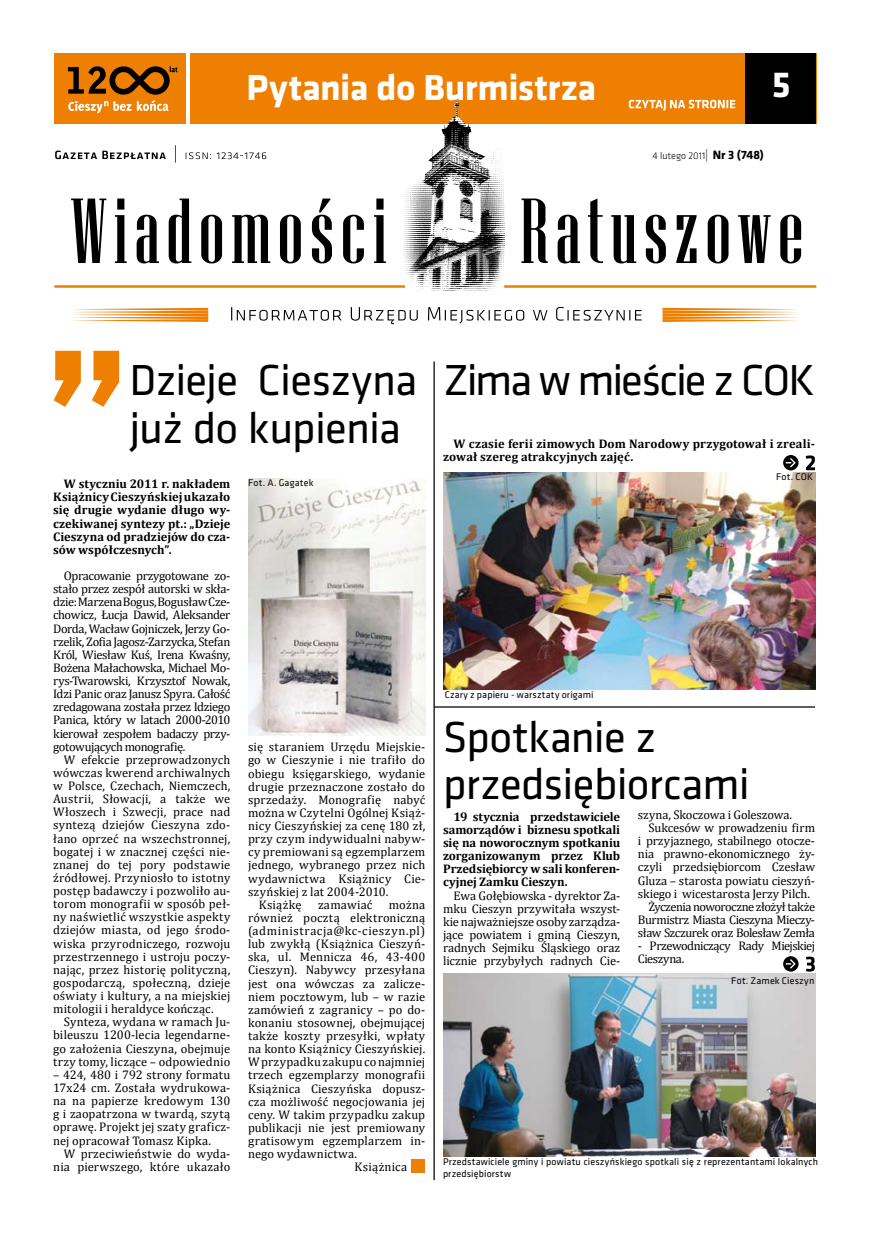
<style>
.page{position:relative;width:886px;height:1251px;background:#fff}
.page>*{position:absolute;margin:0;border:0;box-sizing:border-box;transform-origin:0 0}
.t1{font:45px/47.5px "Klavika";letter-spacing:-.02em;color:#000}
.t2{font:45px "Klavika";letter-spacing:-.045em;color:#000}
.t3{font:700 37.5px "Klavika";letter-spacing:-.01em;color:#fff}
.t4{font:12.5px/13.1px "Cambria";letter-spacing:.005em;color:#000;text-align:justify}
.t5{font:700 12.5px/13.1px "Cambria";color:#000;text-align:justify}
.t6{font:12.5px/13.1px "Cambria";letter-spacing:-.04em;color:#000}
.t7{font:12.5px "Cambria";letter-spacing:.025em;color:#000}
.t8{font:12.5px "Cambria";letter-spacing:-.03em;color:#000}
.t9{font:12.5px "Cambria";letter-spacing:.05em;color:#000}
.t10{font:12.5px "Cambria";letter-spacing:-.015em;color:#000}
.t11{font:10px/11.2px "Klavika";letter-spacing:.015em;color:#000}
.t12{font:300 10px "Klavika";color:#000}
.s1{font-size:12.5px}
.s2{font-weight:700;font-size:12.5px}
</style>
<div class="page">
<div style="left:54px;top:53px;width:132px;height:71px;background:#ee7f00"></div>
<svg style="left:68px;top:66px;width:110px;height:47px"></svg>
<div style="left:190px;top:53px;width:626px;height:71px;background:#ee7f00"></div>
<hr style="left:54px;top:285px;width:351px;height:3px;background:#ee7f00">
<hr style="left:504px;top:285px;width:312px;height:3px;background:#ee7f00">
<svg style="left:231px;top:307px;width:411px;height:17px"></svg>
<svg style="left:521px;top:199px;width:280px;height:64px"></svg>
<svg style="left:71px;top:199px;width:315px;height:64px"></svg>
<svg style="left:72px;top:308px;width:136px;height:14px"></svg>
<svg style="left:662px;top:308px;width:136px;height:14px"></svg>
<svg style="left:55px;top:145px;width:121px;height:18px"></svg>
<svg style="left:186px;top:152px;width:80px;height:7px"></svg>
<img style="left:403px;top:90px;width:101px;height:199px">
<div style="left:745px;top:53px;width:71px;height:71px;background:#000"></div>
<svg style="left:629px;top:100px;width:106px;height:11px"></svg>
<svg style="left:54px;top:351px;width:65px;height:56px"></svg>
<img style="left:248px;top:478px;width:177px;height:258px">
<img style="left:443px;top:973px;width:372px;height:184px">
<svg style="left:783px;top:455px;width:32px;height:15px"></svg>
<img style="left:443px;top:472px;width:372px;height:217px">
<hr style="left:433px;top:361px;width:2px;height:819px;background:#000">
<hr style="left:434px;top:706px;width:381px;height:2px;background:#000">
<div style="left:411px;top:1160px;width:13px;height:13px;background:#ee7f00"></div>
<svg style="left:783px;top:956px;width:32px;height:15px"></svg>
<h2 class="t3" style="left:246px;top:60px;width:351px">Pytania do Burmistrza</h2>
<h2 class="t3" style="left:772px;top:57px;width:20px">5</h2>
<p class="t12" style="left:652px;top:149px;width:113px">4 lutego 2011<span class="s1">|</span> <span class="s2">Nr 3 (748)</span></p>
<h1 class="t1" style="left:129px;top:355px;width:289px">Dzieje Cieszyna już do kupienia</h1>
<p class="t5" style="left:53px;top:477px;width:179px;text-indent:11px">W styczniu 2011 r. nakładem Książnicy Cieszyńskiej ukazało się drugie wydanie długo wy&shy;czekiwanej syntezy pt.: „Dzieje Cieszyna od pradziejów do cza&shy;sów współczesnych”.</p>
<p class="t4" style="left:53px;top:569px;width:179px;text-indent:11px">Opracowanie przygotowane zo&shy;stało przez zespół autorski w skła&shy;dzie: Marzena Bogus, Bogusław Cze&shy;chowicz, Łucja Dawid, Aleksander Dorda, Wacław Gojniczek, Jerzy Go&shy;rzelik, Zofia Jagosz-Zarzycka, Stefan Król, Wiesław Kuś, Irena Kwaśny, Bożena Małachowska, Michael Mo&shy;rys-Twarowski, Krzysztof Nowak, Idzi Panic oraz Janusz Spyra. Całość zredagowana została przez Idziego Panica, który w latach 2000-2010 kierował zespołem badaczy przy&shy;gotowujących monografię.</p>
<p class="t4" style="left:53px;top:753px;width:179px;text-indent:11px">W efekcie przeprowadzonych wówczas kwerend archiwalnych w Polsce, Czechach, Niemczech, Austrii, Słowacji, a także we Włoszech i Szwecji, prace nad syntezą dziejów Cieszyna zdo&shy;łano oprzeć na wszechstronnej, bogatej i w znacznej części nie&shy;znanej do tej pory podstawie źródłowej. Przyniosło to istotny postęp badawczy i pozwoliło au&shy;torom monografii w sposób peł&shy;ny naświetlić wszystkie aspekty dziejów miasta, od jego środo&shy;wiska przyrodniczego, rozwoju przestrzennego i ustroju poczy&shy;nając, przez historię polityczną, gospodarczą, społeczną, dzieje oświaty i kultury, a na miejskiej mitologii i heraldyce kończąc.</p>
<p class="t4" style="left:53px;top:1015px;width:179px;text-indent:11px">Synteza, wydana w ramach Ju&shy;bileuszu 1200-lecia legendarne&shy;go założenia Cieszyna, obejmuje trzy tomy, liczące – odpowiednio</p>
<p class="t4" style="left:53px;top:1068px;width:179px">– 424, 480 i 792 strony formatu 17x24 cm. Została wydrukowa&shy;na na papierze kredowym 130 g i zaopatrzona w twardą, szytą oprawę. Projekt jej szaty graficz&shy;nej opracował Tomasz Kipka.</p>
<p class="t4" style="left:53px;top:1147px;width:179px;text-align:right">W przeciwieństwie do wyda&shy;nia pierwszego, które ukazało</p>
<p class="t11" style="left:248px;top:477px;width:67px">Fot. A. Gagatek</p>
<p class="t4" style="left:248px;top:740px;width:179px">się staraniem Urzędu Miejskie-</p>
<p class="t4" style="left:248px;top:753px;width:179px">go w Cieszynie i nie trafiło do</p>
<p class="t4" style="left:248px;top:767px;width:179px">obiegu księgarskiego, wydanie</p>
<p class="t4" style="left:248px;top:780px;width:179px">drugie przeznaczone zostało do</p>
<p class="t4" style="left:248px;top:793px;width:179px">sprzedaży. Monografię nabyć</p>
<p class="t4" style="left:248px;top:806px;width:179px">można w Czytelni Ogólnej Książ-</p>
<p class="t4" style="left:248px;top:819px;width:179px">nicy Cieszyńskiej za cenę 180 zł,</p>
<p class="t4" style="left:248px;top:832px;width:179px">przy czym indywidualni nabyw-</p>
<p class="t4" style="left:248px;top:845px;width:179px">cy premiowani są egzemplarzem</p>
<p class="t4" style="left:248px;top:858px;width:179px">jednego, wybranego przez nich</p>
<p class="t4" style="left:248px;top:872px;width:179px">wydawnictwa Książnicy Cie-</p>
<p class="t4" style="left:248px;top:885px;width:142px">szyńskiej z lat 2004-2010.</p>
<p class="t4" style="left:259px;top:898px;width:44px">Książkę</p>
<p class="t4" style="left:318px;top:898px;width:56px">zamawiać</p>
<p class="t4" style="left:389px;top:898px;width:38px">można</p>
<p class="t4" style="left:248px;top:911px;width:179px">również pocztą elektroniczną</p>
<p class="t9" style="left:248px;top:923px;width:179px">(administracja@kc-cieszyn.pl)</p>
<p class="t4" style="left:248px;top:937px;width:179px">lub zwykłą (Książnica Cieszyń-</p>
<p class="t4" style="left:248px;top:950px;width:179px">ska, ul. Mennicza 46, 43-400</p>
<p class="t4" style="left:248px;top:963px;width:179px">Cieszyn). Nabywcy przesyłana</p>
<p class="t4" style="left:248px;top:977px;width:179px">jest ona wówczas za zalicze-</p>
<p class="t4" style="left:248px;top:990px;width:179px">niem pocztowym, lub – w razie</p>
<p class="t4" style="left:248px;top:1003px;width:179px">zamówień z zagranicy – po do-</p>
<p class="t4" style="left:248px;top:1016px;width:179px">konaniu stosownej, obejmującej</p>
<p class="t7" style="left:248px;top:1028px;width:179px">także koszty przesyłki, wpłaty</p>
<p class="t4" style="left:248px;top:1042px;width:179px">na konto Książnicy Cieszyńskiej.</p>
<p class="t4" style="left:248px;top:1055px;width:179px">W przypadku zakupu co najmniej</p>
<p class="t4" style="left:248px;top:1068px;width:179px">trzech egzemplarzy monografii</p>
<p class="t4" style="left:248px;top:1082px;width:179px">Książnica Cieszyńska dopusz-</p>
<p class="t4" style="left:248px;top:1095px;width:179px">cza możliwość negocjowania jej</p>
<p class="t7" style="left:248px;top:1107px;width:179px">ceny. W takim przypadku zakup</p>
<p class="t4" style="left:248px;top:1121px;width:179px">publikacji nie jest premiowany</p>
<p class="t4" style="left:248px;top:1134px;width:179px">gratisowym egzemplarzem in-</p>
<p class="t4" style="left:248px;top:1147px;width:111px">nego wydawnictwa.</p>
<p class="t4" style="left:355px;top:1160px;width:54px">Książnica</p>
<h1 class="t2" style="left:443px;top:351px;width:373px">Zima w mieście z COK</h1>
<p class="t5" style="left:443px;top:437px;width:374px;text-indent:11px">W czasie ferii zimowych Dom Narodowy przygotował i zreali&shy;zował szereg atrakcyjnych zajęć.</p>
<p class="t11" style="left:776px;top:470px;width:38px">Fot. COK</p>
<p class="t11" style="left:445px;top:688px;width:150px">Czary z papieru - warsztaty origami</p>
<h1 class="t1" style="left:443px;top:711px;width:308px">Spotkanie z przedsiębiorcami</h1>
<p class="t4" style="left:638px;top:808px;width:156px">szyna, Skoczowa i Goleszowa.</p>
<p class="t4" style="left:648px;top:821px;width:168px">Sukcesów w prowadzeniu firm</p>
<p class="t4" style="left:638px;top:834px;width:179px">i przyjaznego, stabilnego otocze-</p>
<p class="t10" style="left:638px;top:847px;width:179px">nia prawno-ekonomicznego ży-</p>
<p class="t4" style="left:638px;top:860px;width:179px">czyli przedsiębiorcom Czesław</p>
<p class="t4" style="left:638px;top:874px;width:179px">Gluza – starosta powiatu cieszyń-</p>
<p class="t4" style="left:638px;top:887px;width:174px">skiego i wicestarosta Jerzy Pilch.</p>
<p class="t6" style="left:648px;top:900px;width:168px">Życzenia noworoczne złożył także</p>
<p class="t8" style="left:638px;top:912px;width:179px">Burmistrz Miasta Cieszyna Mieczy-</p>
<p class="t6" style="left:638px;top:926px;width:179px">sław Szczurek oraz Bolesław Zemła</p>
<p class="t6" style="left:638px;top:939px;width:179px">- Przewodniczący Rady Miejskiej<br>Cieszyna.</p>
<p class="t5" style="left:443px;top:809px;width:179px;text-indent:11px">19 stycznia przedstawiciele samorządów i biznesu spotkali się na noworocznym spotkaniu zorganizowanym przez Klub Przedsiębiorcy w sali konferen&shy;cyjnej Zamku Cieszyn.</p>
<p class="t4" style="left:443px;top:888px;width:179px;text-indent:11px">Ewa Gołębiowska - dyrektor Za&shy;mku Cieszyn przywitała wszyst&shy;kie najważniejsze osoby zarządza&shy;jące powiatem i gminą Cieszyn, radnych Sejmiku Śląskiego oraz licznie przybyłych radnych Cie-</p>
<p class="t11" style="left:731px;top:974px;width:85px">Fot. Zamek Cieszyn</p>
<p class="t11" style="left:443px;top:1156px;width:376px">Przedstawiciele gminy i powiatu cieszyńskiego spotkali się z reprezentantami lokalnych przedsiębiorstw</p>
</div>
